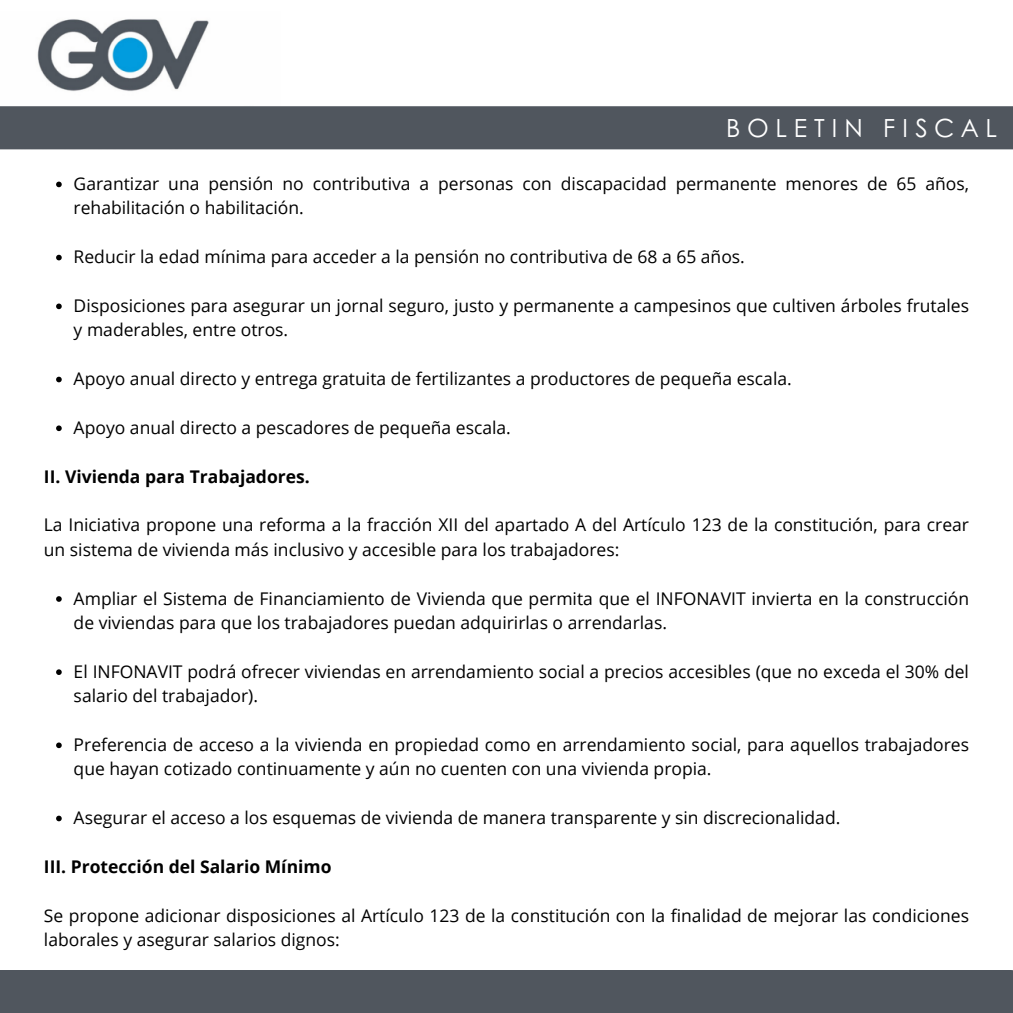
<style>
.page{position:relative;width:1013px;height:1013px;background:#fff}
.page>*{position:absolute;margin:0;border:0;box-sizing:border-box;transform-origin:0 0}
.t1{font:25px "Century Gothic";letter-spacing:.27em;color:#fff}
.t2{font:17.5px/24.4px "Open Sans";color:#000}
.t3{font:700 17.5px "Open Sans";color:#000}
</style>
<div class="page">
<img style="left:37px;top:19px;width:172px;height:73px">
<svg style="left:56px;top:182px;width:6px;height:5px"></svg>
<svg style="left:56px;top:255px;width:6px;height:5px"></svg>
<svg style="left:56px;top:303px;width:6px;height:6px"></svg>
<svg style="left:56px;top:377px;width:6px;height:5px"></svg>
<svg style="left:56px;top:425px;width:6px;height:6px"></svg>
<svg style="left:56px;top:596px;width:6px;height:6px"></svg>
<svg style="left:56px;top:669px;width:6px;height:6px"></svg>
<svg style="left:56px;top:742px;width:6px;height:6px"></svg>
<svg style="left:56px;top:815px;width:6px;height:6px"></svg>
<div style="left:0;top:969px;width:1012px;height:43px;background:#50565e"></div>
<div style="left:0;top:106px;width:1012px;height:43px;background:#50565e"></div>
<p class="t1" style="left:726px;top:109px;width:272px">BOLETIN FISCAL</p>
<h1 class="t2" style="left:74px;top:171px;width:896px">Garantizar una pensión no contributiva a personas con discapacidad permanente menores de 65 años, rehabilitación o habilitación.</h1>
<p class="t2" style="left:74px;top:244px;width:672px">Reducir la edad mínima para acceder a la pensión no contributiva de 68 a 65 años.</p>
<p class="t2" style="left:74px;top:293px;width:896px">Disposiciones para asegurar un jornal seguro, justo y permanente a campesinos que cultiven árboles frutales y maderables, entre otros.</p>
<p class="t2" style="left:74px;top:366px;width:719px">Apoyo anual directo y entrega gratuita de fertilizantes a productores de pequeña escala.</p>
<p class="t2" style="left:74px;top:415px;width:439px">Apoyo anual directo a pescadores de pequeña escala.</p>
<p class="t3" style="left:44px;top:464px;width:267px">II. Vivienda para Trabajadores.</p>
<h2 class="t2" style="left:44px;top:512px;width:926px">La Iniciativa propone una reforma a la fracción XII del apartado A del Artículo 123 de la constitución, para crear un sistema de vivienda más inclusivo y accesible para los trabajadores:</h2>
<p class="t2" style="left:74px;top:585px;width:896px">Ampliar el Sistema de Financiamiento de Vivienda que permita que el INFONAVIT invierta en la construcción de viviendas para que los trabajadores puedan adquirirlas o arrendarlas.</p>
<p class="t2" style="left:74px;top:658px;width:896px">El INFONAVIT podrá ofrecer viviendas en arrendamiento social a precios accesibles (que no exceda el 30% del salario del trabajador).</p>
<p class="t2" style="left:74px;top:732px;width:896px">Preferencia de acceso a la vivienda en propiedad como en arrendamiento social, para aquellos trabajadores que hayan cotizado continuamente y aún no cuenten con una vivienda propia.</p>
<p class="t2" style="left:74px;top:805px;width:768px">Asegurar el acceso a los esquemas de vivienda de manera transparente y sin discrecionalidad.</p>
<p class="t3" style="left:44px;top:854px;width:289px">III. Protección del Salario Mínimo</p>
<h2 class="t2" style="left:44px;top:902px;width:926px">Se propone adicionar disposiciones al Artículo 123 de la constitución con la finalidad de mejorar las condiciones laborales y asegurar salarios dignos:</h2>
</div>
